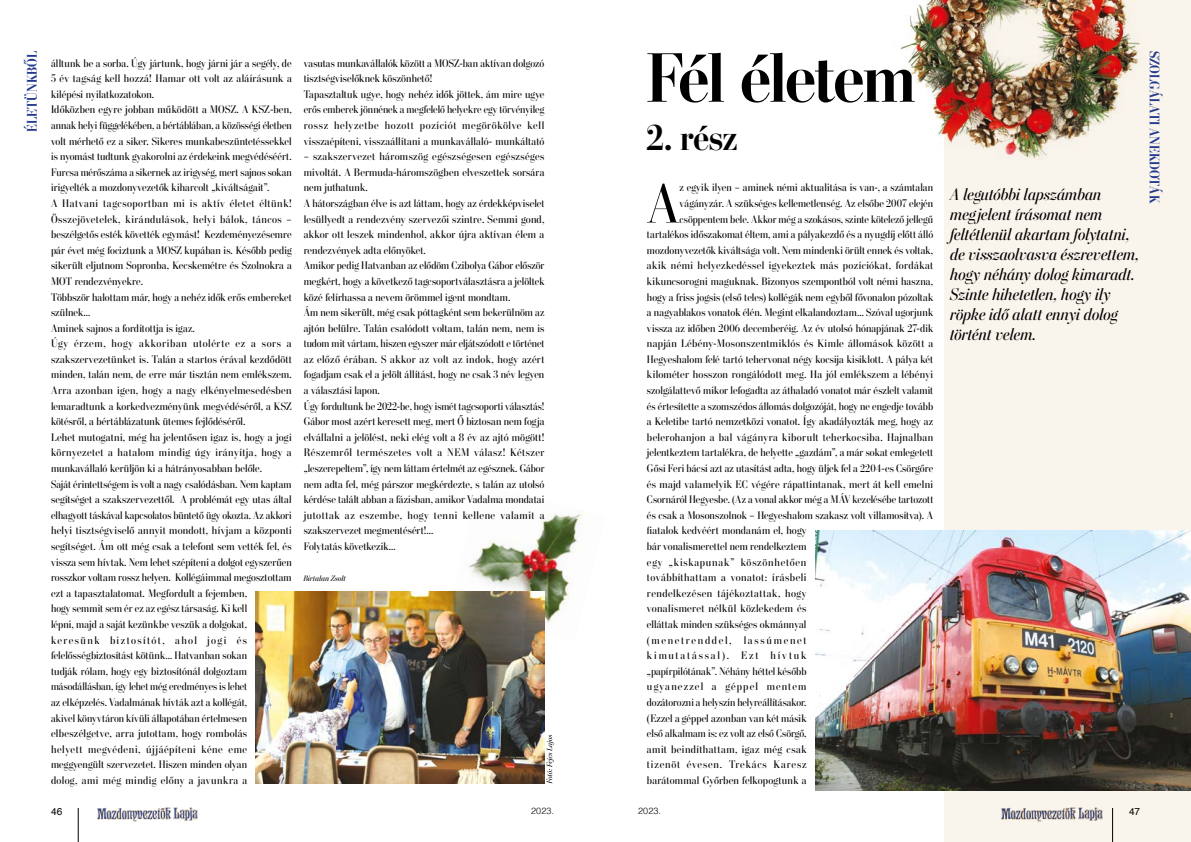
<style>
.page{position:relative;width:1191px;height:842px;background:#fff}
.page>*{position:absolute;margin:0;border:0;box-sizing:border-box;transform-origin:0 0}
.t1{font:700 70px "Stilson Display M";letter-spacing:-.02em;color:#000}
.t2{font:56px "Stilson Display M";color:#000}
.t3{font:700 36px "Stilson Display M";color:#000}
.t4{font:italic 17px/20px "Stilson Display M";letter-spacing:.01em;color:#000}
.t5{font:700 14px "Stilson Display M";letter-spacing:.005em;color:#22398e}
.t6{font:11px/15.6px "Stilson Display M";letter-spacing:.015em;color:#000}
.t7{font:11px "Stilson Display M";letter-spacing:.035em;color:#000}
.t8{font:11px "Stilson Display M";letter-spacing:.04em;color:#000}
.t9{font:11px "Stilson Display M";letter-spacing:.045em;color:#000}
.t10{font:11px "Stilson Display M";letter-spacing:.07em;color:#000}
.t11{font:11px "Stilson Display M";letter-spacing:.075em;color:#000}
.t12{font:11px "Stilson Display M";letter-spacing:.145em;color:#000}
.t13{font:11px "Stilson Display M";letter-spacing:.165em;color:#000}
.t14{font:11px "Stilson Display M";letter-spacing:.095em;color:#000}
.t15{font:10px "Helvetica";color:#000}
.t16{font:300 9px "Helvetica";letter-spacing:.02em;color:#000}
.t17{font:italic 8px "Stilson Display M";letter-spacing:.025em;color:#000}
</style>
<div class="page">
<hr style="left:78px;top:808px;width:1px;height:34px;background:#000">
<img style="left:97px;top:807px;width:101px;height:15px">
<img style="left:469px;top:513px;width:113px;height:129px">
<img style="left:256px;top:591px;width:288px;height:193px">
<div style="left:944px;top:0;width:247px;height:842px;background:#f9f4ec"></div>
<img style="left:815px;top:531px;width:376px;height:260px">
<img style="left:900px;top:0;width:240px;height:160px">
<svg style="left:546px;top:735px;width:8px;height:49px"></svg>
<p class="t5" style="left:24px;top:132px;width:82px;rotate:-90deg">ÉLETÜNKBŐL</p>
<p class="t6" style="left:51px;top:55px;width:242px">álltunk be a sorba. Úgy jártunk, hogy járni jár a segély, de 5 év tagság kell hozzá! Hamar ott volt az aláírásunk a kilépési nyilatkozatokon.<br>Időközben egyre jobban működött a MOSZ. A KSZ-ben, annak helyi függelékében, a bértáblában, a közösségi életben volt mérhető ez a siker. Sikeres munkabeszüntetéssekkel is nyomást tudtunk gyakorolni az érdekeink megvédéséért.<br>Furcsa mérőszáma a sikernek az irigység, mert sajnos sokan irigyelték a mozdonyvezetők kiharcolt „kiváltságait”.<br>A Hatvani tagcsoportban mi is aktív életet éltünk!<br>Összejövetelek, kirándulások, helyi bálok, táncos – beszélgetős esték követték egymást! Kezdeményezésemre pár évet még fociztunk a MOSZ kupában is. Később pedig sikerült eljutnom Sopronba, Kecskemétre és Szolnokra a MOT rendezvényekre.<br>Többször halottam már, hogy a nehéz idők erős embereket szülnek…<br>Aminek sajnos a fordítottja is igaz.<br>Úgy érzem, hogy akkoriban utolérte ez a sors a szakszervezetünket is. Talán a startos érával kezdődött minden, talán nem, de erre már tisztán nem emlékszem.<br>Arra azonban igen, hogy a nagy elkényelmesedésben lemaradtunk a korkedvezményünk megvédéséről, a KSZ kötésről, a bértáblázatunk ütemes fejlődéséről.<br>Lehet mutogatni, még ha jelentősen igaz is, hogy a jogi környezetet a hatalom mindig úgy irányítja, hogy a munkavállaló kerüljön ki a hátrányosabban belőle.<br>Saját érintettségem is volt a nagy csalódásban. Nem kaptam segítséget a szakszervezettől. A problémát egy utas által elhagyott táskával kapcsolatos büntető ügy okozta. Az akkori helyi tisztségviselő annyit mondott, hívjam a központi segítséget. Ám ott még csak a telefont sem vették fel, és vissza sem hívtak. Nem lehet szépíteni a dolgot egyszerűen rosszkor voltam rossz helyen. Kollégáimmal megosztottam ezt a tapasztalatomat. Megfordult a fejemben,<br>hogy semmit sem ér ez az egész társaság. Ki kell<br>lépni, majd a saját kezünkbe veszük a dolgokat, keresünk biztosítót, ahol jogi és felelősségbiztosítást kötünk… Hatvanban sokan<br>tudják rólam, hogy egy biztosítónál dolgoztam másodállásban, így lehet még eredményes is lehet<br>az elképzelés. Vadalmának hívták azt a kollégát,<br>akivel könyvtáron kívüli állapotában értelmesen elbeszélgetve, arra jutottam, hogy rombolás<br>helyett megvédeni, újjáépíteni kéne eme meggyengült szervezetet. Hiszen minden olyan<br>dolog, ami még mindig előny a javunkra a</p>
<p class="t6" style="left:304px;top:55px;width:242px">vasutas munkavállalók között a MOSZ-ban aktívan dolgozó tisztségviselőknek köszönhető!<br>Tapasztaltuk ugye, hogy nehéz idők jöttek, ám mire ugye erős emberek jönnének a megfelelő helyekre egy törvényileg rossz helyzetbe hozott pozíciót megörökölve kell visszaépíteni, visszaállítani a munkavállaló- munkáltató</p>
<p class="t6" style="left:304px;top:149px;width:242px">– szakszervezet háromszög egészségesen egészséges mivoltát. A Bermuda-háromszögben elveszettek sorsára nem juthatunk.<br>A hátországban élve is azt láttam, hogy az érdekképviselet lesüllyedt a rendezvény szervezői szintre. Semmi gond, akkor ott leszek mindenhol, akkor újra aktívan élem a rendezvények adta előnyöket.<br>Amikor pedig Hatvanban az elődöm Czibolya Gábor először megkért, hogy a következő tagcsoportválasztásra a jelöltek közé felírhassa a nevem örömmel igent mondtam.<br>Ám nem sikerült, még csak póttagként sem bekerülnöm az ajtón belülre. Talán csalódott voltam, talán nem, nem is tudom mit vártam, hiszen egyszer már eljátszódott e történet az előző érában. S akkor az volt az indok, hogy azért fogadjam csak el a jelölt állítást, hogy ne csak 3 név legyen a választási lapon.<br>Úgy fordultunk be 2022-be, hogy ismét tagcsoporti választás!<br>Gábor most azért keresett meg, mert Ő biztosan nem fogja elvállalni a jelölést, neki elég volt a 8 év az ajtó mögött!<br>Részemről természetes volt a NEM válasz! Kétszer „leszerepeltem”, így nem láttam értelmét az egésznek. Gábor nem adta fel, még párszor megkérdezte, s talán az utolsó kérdése talált abban a fázisban, amikor Vadalma mondatai jutottak az eszembe, hogy tenni kellene valamit a szakszervezet megmentésért!...<br>Folytatás következik…</p>
<p class="t17" style="left:304px;top:574px;width:44px">Birtalan Zsolt</p>
<h1 class="t1" style="left:646px;top:37px;width:271px">Fél életem</h1>
<h3 class="t3" style="left:646px;top:117px;width:92px">2. rész</h3>
<h2 class="t2" style="left:647px;top:171px;width:33px">A</h2>
<p class="t6" style="left:679px;top:180px;width:255px">z egyik ilyen – aminek némi aktualitása is van-, a számtalan</p>
<p class="t6" style="left:679px;top:195px;width:255px">vágányzár. A szükséges kellemetlenség. Az elsőbe 2007 elején</p>
<p class="t6" style="left:679px;top:211px;width:255px">csöppentem bele. Akkor még a szokásos, szinte kötelező jellegű</p>
<p class="t6" style="left:647px;top:227px;width:288px">tartalékos időszakomat éltem, ami a pályakezdő és a nyugdíj előtt álló</p>
<p class="t6" style="left:647px;top:242px;width:288px">mozdonyvezetők kiváltsága volt. Nem mindenki örült ennek és voltak,</p>
<p class="t7" style="left:647px;top:259px;width:288px">akik némi helyezkedéssel igyekeztek más pozíciókat, fordákat</p>
<p class="t6" style="left:647px;top:273px;width:288px">kikuncsorogni maguknak. Bizonyos szempontból volt némi haszna,</p>
<p class="t6" style="left:647px;top:289px;width:288px">hogy a friss jogsis (első teles) kollégák nem egyből fővonalon pózoltak</p>
<p class="t6" style="left:647px;top:305px;width:288px">a nagyablakos vonatok élén. Megint elkalandoztam… Szóval ugorjunk</p>
<p class="t6" style="left:647px;top:320px;width:288px">vissza az időben 2006 decemberéig. Az év utolsó hónapjának 27-dik</p>
<p class="t7" style="left:647px;top:337px;width:288px">napján Lébény-Mosonszentmiklós és Kimle állomások között a</p>
<p class="t6" style="left:647px;top:351px;width:288px">Hegyeshalom felé tartó tehervonat négy kocsija kisiklott. A pálya két</p>
<p class="t6" style="left:647px;top:367px;width:288px">kilométer hosszon rongálódott meg. Ha jól emlékszem a lébényi</p>
<p class="t6" style="left:647px;top:383px;width:288px">szolgálattevő mikor lefogadta az áthaladó vonatot már észlelt valamit</p>
<p class="t6" style="left:647px;top:398px;width:288px">és értesítette a szomszédos állomás dolgozóját, hogy ne engedje tovább</p>
<p class="t6" style="left:647px;top:414px;width:288px">a Keletibe tartó nemzetközi vonatot. Így akadályozták meg, hogy az</p>
<p class="t7" style="left:647px;top:431px;width:288px">belerohanjon a bal vágányra kiborult teherkocsiba. Hajnalban</p>
<p class="t6" style="left:647px;top:445px;width:288px">jelentkeztem tartalékra, de helyette „gazdám”, a már sokat emlegetett</p>
<p class="t6" style="left:647px;top:461px;width:288px">Gősi Feri bácsi azt az utasítást adta, hogy üljek fel a 2204-es Csörgőre</p>
<p class="t6" style="left:647px;top:476px;width:288px">és majd valamelyik EC végére rápattintanak, mert át kell emelni</p>
<p class="t6" style="left:647px;top:492px;width:288px">Csornáról Hegyesbe. (Az a vonal akkor még a MÁV kezelésébe tartozott</p>
<p class="t6" style="left:647px;top:507px;width:288px">és csak a Mosonszolnok – Hegyeshalom szakasz volt villamosítva). A</p>
<p class="t6" style="left:647px;top:523px;width:161px">fiatalok kedvéért mondanám el, hogy</p>
<p class="t6" style="left:647px;top:538px;width:161px">bár vonalismerettel nem rendelkeztem</p>
<p class="t10" style="left:647px;top:555px;width:161px">egy „kiskapunak” köszönhetően</p>
<p class="t9" style="left:647px;top:571px;width:161px">továbbíthattam a vonatot: írásbeli</p>
<p class="t8" style="left:647px;top:587px;width:161px">rendelkezésen tájékoztattak, hogy</p>
<p class="t6" style="left:647px;top:601px;width:161px">vonalismeret nélkül közlekedem és</p>
<p class="t6" style="left:647px;top:616px;width:161px">elláttak minden szükséges okmánnyal</p>
<p class="t12" style="left:647px;top:633px;width:161px">(menetrenddel, lassúmenet</p>
<p class="t13" style="left:647px;top:649px;width:161px">kimutatással). Ezt hívtuk</p>
<p class="t6" style="left:647px;top:663px;width:161px">„papírpilótának”. Néhány héttel később</p>
<p class="t14" style="left:647px;top:680px;width:161px">ugyanezzel a géppel mentem</p>
<p class="t6" style="left:647px;top:694px;width:161px">dozátorozni a helyszín helyreállításakor.</p>
<p class="t6" style="left:647px;top:710px;width:161px">(Ezzel a géppel azonban van két másik</p>
<p class="t6" style="left:647px;top:726px;width:161px">első alkalmam is: ez volt az első Csörgő,</p>
<p class="t8" style="left:647px;top:743px;width:161px">amit beindíthattam, igaz még csak</p>
<p class="t11" style="left:647px;top:758px;width:161px">tizenöt évesen. Trekács Karesz</p>
<p class="t6" style="left:647px;top:772px;width:161px">barátommal Győrben felkopogtunk a</p>
<h3 class="t4" style="left:950px;top:184px;width:190px">A legutóbbi lapszámban megjelent írásomat nem feltétlenül akartam folytatni, de visszaolvasva észrevettem, hogy néhány dolog kimaradt.<br>Szinte hihetetlen, hogy ily röpke idő alatt ennyi dolog történt velem.</h3>
<p class="t15" style="left:51px;top:804px;width:13px">46</p>
<p class="t16" style="left:531px;top:803px;width:25px">2023.</p>
<p class="t16" style="left:638px;top:803px;width:25px">2023.</p>
<p class="t15" style="left:1129px;top:804px;width:12px">47</p>
<p class="t5" style="left:1162px;top:51px;width:154px;rotate:90deg">SZOLGÁLATI ANEKDOTÁK</p>
</div>
